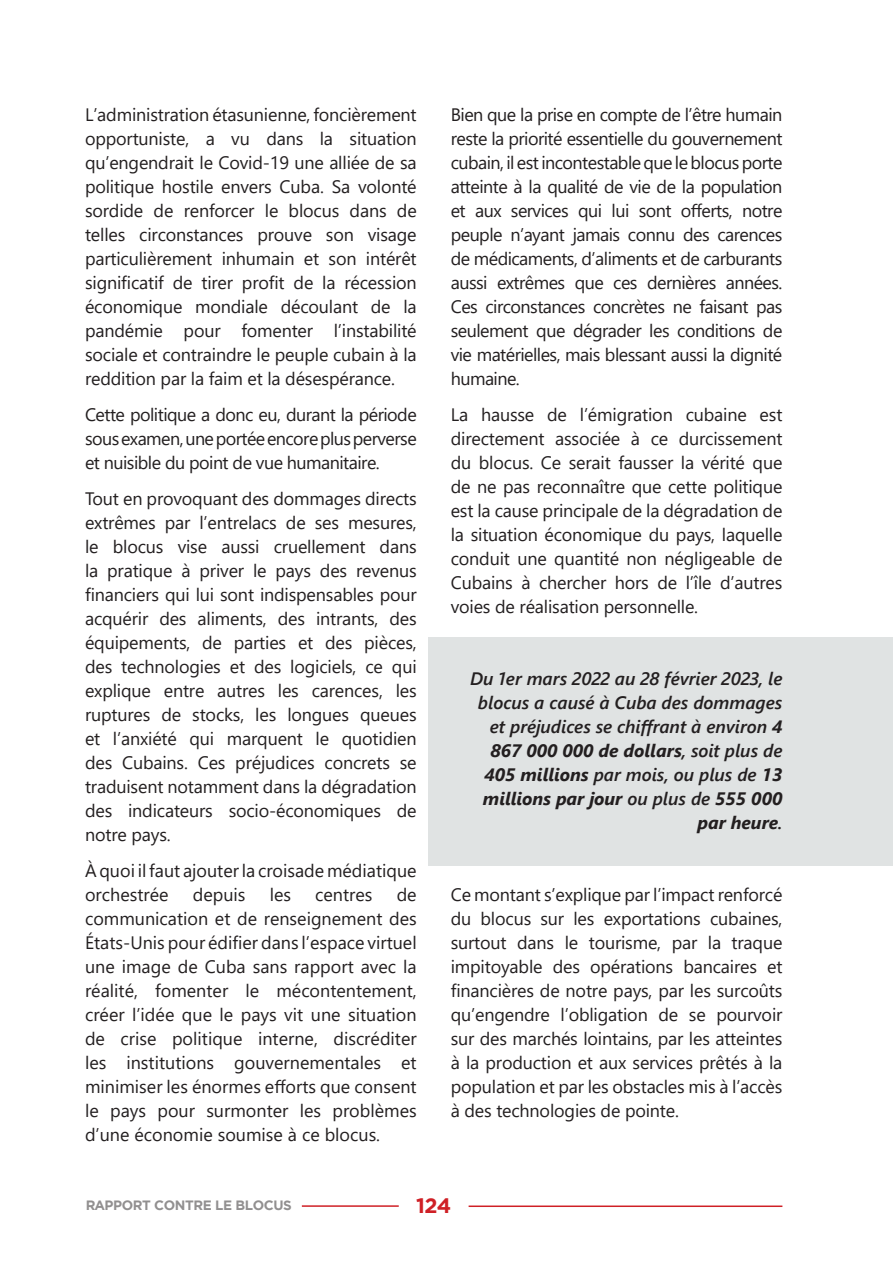
<style>
.page{position:relative;width:893px;height:1263px;background:#fff}
.page>*{position:absolute;margin:0;border:0;box-sizing:border-box;transform-origin:0 0}
.t1{font:700 21px "Gotham";color:#cf2026}
.t2{font:18px/24px "Segoe UI";letter-spacing:-.01em;color:#231f20;text-align:justify}
.t3{font:italic 600 18px/24px "Segoe UI";color:#231f20;text-align:right}
.t4{font:700 13.5px "Gotham";letter-spacing:-.03em;color:#231f20}
.s1{font-weight:700}
</style>
<div class="page">
<hr style="left:469px;top:1205px;width:313px;height:2px;background:#cf2026">
<hr style="left:302px;top:1205px;width:97px;height:2px;background:#cf2026">
<div style="left:429px;top:637px;width:464px;height:228px;background:#e0e3e3"></div>
<hr style="left:892px;top:109px;width:1px;height:384px;background:#e0e3e3">
<p class="t2" style="left:85px;top:101px;width:333px">L’administration étasunienne, foncièrement opportuniste, a vu dans la situation qu’engendrait le Covid-19 une alliée de sa politique hostile envers Cuba. Sa volonté sordide de renforcer le blocus dans de telles circonstances prouve son visage particulièrement inhumain et son intérêt significatif de tirer profit de la récession économique mondiale découlant de la pandémie pour fomenter l’instabilité sociale et contraindre le peuple cubain à la reddition par la faim et la désespérance.</p>
<p class="t2" style="left:85px;top:401px;width:333px">Cette politique a donc eu, durant la période sous examen, une portée encore plus perverse et nuisible du point de vue humanitaire.</p>
<p class="t2" style="left:85px;top:485px;width:333px">Tout en provoquant des dommages directs extrêmes par l’entrelacs de ses mesures, le blocus vise aussi cruellement dans la pratique à priver le pays des revenus financiers qui lui sont indispensables pour acquérir des aliments, des intrants, des équipements, de parties et des pièces, des technologies et des logiciels, ce qui explique entre autres les carences, les ruptures de stocks, les longues queues et l’anxiété qui marquent le quotidien des Cubains. Ces préjudices concrets se traduisent notamment dans la dégradation des indicateurs socio-économiques de notre pays.</p>
<p class="t2" style="left:85px;top:857px;width:333px">À quoi il faut ajouter la croisade médiatique orchestrée</p>
<p class="t2" style="left:85px;top:881px;width:333px;text-indent:312px">de communication et de renseignement des États-Unis pour édifier dans l’espace virtuel une image de Cuba sans rapport avec la réalité, fomenter le mécontentement, créer l’idée que le pays vit une situation de crise politique interne, discréditer les institutions gouvernementales et minimiser les énormes efforts que consent le pays pour surmonter les problèmes d’une économie soumise à ce blocus.</p>
<p class="t2" style="left:193px;top:881px;width:54px">depuis</p>
<p class="t2" style="left:270px;top:881px;width:23px">les</p>
<p class="t2" style="left:315px;top:881px;width:59px">centres</p>
<p class="t2" style="left:451px;top:101px;width:333px">Bien que la prise en compte de l’être humain reste la priorité essentielle du gouvernement cubain, il est incontestable que le blocus porte atteinte à la qualité de vie de la population et aux services qui lui sont offerts, notre peuple n’ayant jamais connu des carences de médicaments, d’aliments et de carburants aussi extrêmes que ces dernières années.<br>Ces circonstances concrètes ne faisant pas seulement que dégrader les conditions de vie matérielles, mais blessant aussi la dignité humaine.</p>
<p class="t2" style="left:451px;top:401px;width:333px">La hausse de l’émigration cubaine est directement associée à ce durcissement du blocus. Ce serait fausser la vérité que de ne pas reconnaître que cette politique est la cause principale de la dégradation de la situation économique du pays, laquelle conduit une quantité non négligeable de Cubains à chercher hors de l’île d’autres voies de réalisation personnelle.</p>
<p class="t3" style="left:470px;top:664px;width:314px">Du 1er mars 2022 au 28 février 2023, le blocus a causé à Cuba des dommages et préjudices se chiffrant à environ <span class="s1">4<br>867 000 000 de dollars</span>, soit plus de<br><span class="s1">405 millions</span> par mois, ou plus de <span class="s1">13 millions par jour</span> ou plus de <span class="s1">555 000 par heure</span>.</p>
<p class="t2" style="left:451px;top:881px;width:333px">Ce montant s’explique par l’impact renforcé du blocus sur les exportations cubaines, surtout dans le tourisme, par la traque impitoyable des opérations bancaires et financières de notre pays, par les surcoûts qu’engendre l’obligation de se pourvoir sur des marchés lointains, par les atteintes à la production et aux services prêtés à la population et par les obstacles mis à l’accès à des technologies de pointe.</p>
<p class="t4" style="left:85px;top:1197px;width:208px">RAPPORT CONTRE LE BLOCUS</p>
<p class="t1" style="left:416px;top:1193px;width:37px">124</p>
</div>
